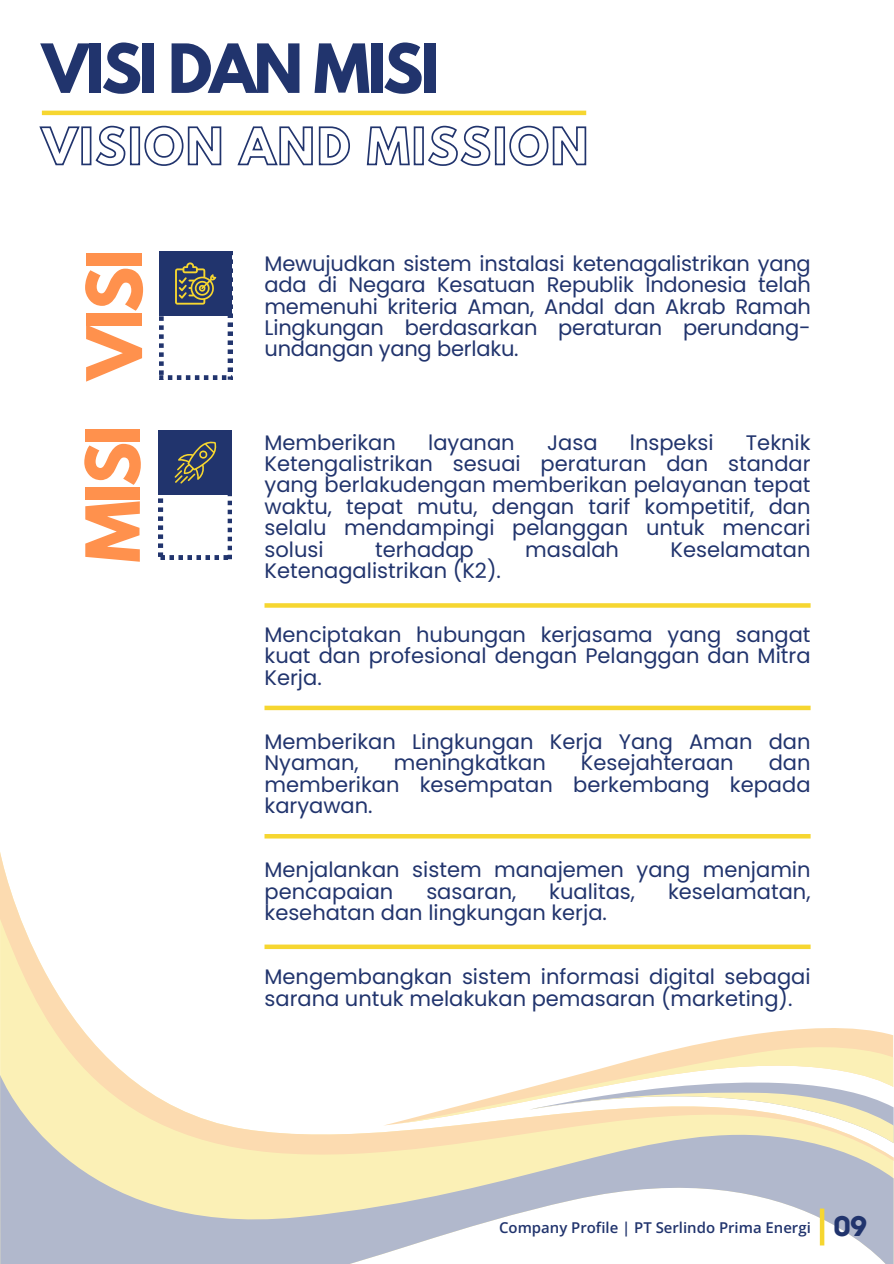
<style>
.page{position:relative;width:894px;height:1264px;background:#fff}
.page>*{position:absolute;margin:0;border:0;box-sizing:border-box;transform-origin:0 0}
.t1{font:700 67.8px "League Spartan";color:#ff914d}
.t2{font:700 66px "League Spartan";color:#ff914d}
.t3{font:700 60px "League Spartan";letter-spacing:-.05em;color:#21346d}
.t4{font:30px "Archive";color:#21346d}
.t5{font:21px/21.3px "Poppins";color:#21346d;text-align:justify}
.t6{font:600 14.85px "Open Sans";color:#21346d}
</style>
<div class="page">
<svg style="left:0;top:1171px;width:893px;height:92px;fill:#b1b8cc"></svg>
<svg style="left:0;top:852px;width:893px;height:319px"></svg>
<svg style="left:383px;top:1012px;width:509px;height:113px"></svg>
<svg style="left:398px;top:1039px;width:495px;height:104px"></svg>
<div style="left:819px;top:1208px;width:5px;height:37px;background:#f6d630"></div>
<hr style="left:42px;top:111px;width:544px;height:4px;background:#f6d630">
<svg style="left:39px;top:125px;width:548px;height:41px"></svg>
<svg style="left:159px;top:251px;width:73px;height:128px"></svg>
<svg style="left:158px;top:430px;width:74px;height:129px"></svg>
<svg style="left:264px;top:603px;width:546px;height:4px;background:#f6d83a"></svg>
<div style="left:264px;top:705px;width:546px;height:5px;background:#f6d630"></div>
<hr style="left:264px;top:834px;width:546px;height:4px;background:#f6d630">
<div style="left:264px;top:944px;width:546px;height:5px;background:#f6d630"></div>
<h1 class="t3" style="left:42px;top:39px;width:398px">VISI DAN MISI</h1>
<h4 class="t1" style="left:81px;top:380px;width:132px;rotate:-90deg">VISI</h4>
<h1 class="t5" style="left:264px;top:253px;width:547px">Mewujudkan sistem instalasi ketenagalistrikan yang ada di Negara Kesatuan Republik Indonesia telah memenuhi kriteria Aman, Andal dan Akrab Ramah Lingkungan berdasarkan peraturan perundang&shy;undangan yang berlaku.</h1>
<h4 class="t2" style="left:80px;top:563px;width:139px;rotate:-90deg">MISI</h4>
<p class="t5" style="left:264px;top:431px;width:547px;text-indent:481px">Teknik Ketengalistrikan sesuai peraturan dan standar yang berlakudengan memberikan pelayanan tepat waktu, tepat mutu, dengan tarif kompetitif, dan selalu mendampingi pelanggan untuk mencari solusi</p>
<p class="t5" style="left:264px;top:431px;width:133px">Memberikan</p>
<p class="t5" style="left:428px;top:431px;width:88px">layanan</p>
<p class="t5" style="left:547px;top:431px;width:52px">Jasa</p>
<p class="t5" style="left:629px;top:431px;width:85px">lnspeksi</p>
<p class="t5" style="left:375px;top:538px;width:100px">terhadap</p>
<p class="t5" style="left:525px;top:538px;width:95px">masalah</p>
<p class="t5" style="left:670px;top:538px;width:141px">Keselamatan</p>
<p class="t5" style="left:264px;top:560px;width:238px">Ketenagalistrikan (K2).</p>
<h4 class="t5" style="left:264px;top:624px;width:547px">Menciptakan hubungan kerjasama yang sangat kuat dan profesional dengan Pelanggan dan Mitra Kerja.</h4>
<h4 class="t5" style="left:264px;top:731px;width:547px">Memberikan Lingkungan Kerja Yang Aman dan<br>Nyaman,</h4>
<h4 class="t5" style="left:393px;top:752px;width:153px">meningkatkan</h4>
<h4 class="t5" style="left:580px;top:752px;width:154px">Kesejahteraan</h4>
<h4 class="t5" style="left:264px;top:752px;width:547px;text-indent:504px">dan memberikan kesempatan berkembang kepada karyawan.</h4>
<h4 class="t5" style="left:264px;top:859px;width:547px">Menjalankan sistem manajemen yang menjamin pencapaian</h4>
<h4 class="t5" style="left:426px;top:880px;width:91px">sasaran,</h4>
<h4 class="t5" style="left:549px;top:880px;width:87px">kualitas,</h4>
<h4 class="t5" style="left:668px;top:880px;width:144px">keselamatan,</h4>
<h4 class="t5" style="left:264px;top:902px;width:344px">kesehatan dan lingkungan kerja.</h4>
<h4 class="t5" style="left:264px;top:966px;width:547px">Mengembangkan sistem informasi digital sebagai sarana untuk melakukan pemasaran (marketing).</h4>
<h3 class="t6" style="left:499px;top:1216px;width:313px">Company Profile | PT Serlindo Prima Energi</h3>
<h2 class="t4" style="left:833px;top:1208px;width:36px">09</h2>
</div>
